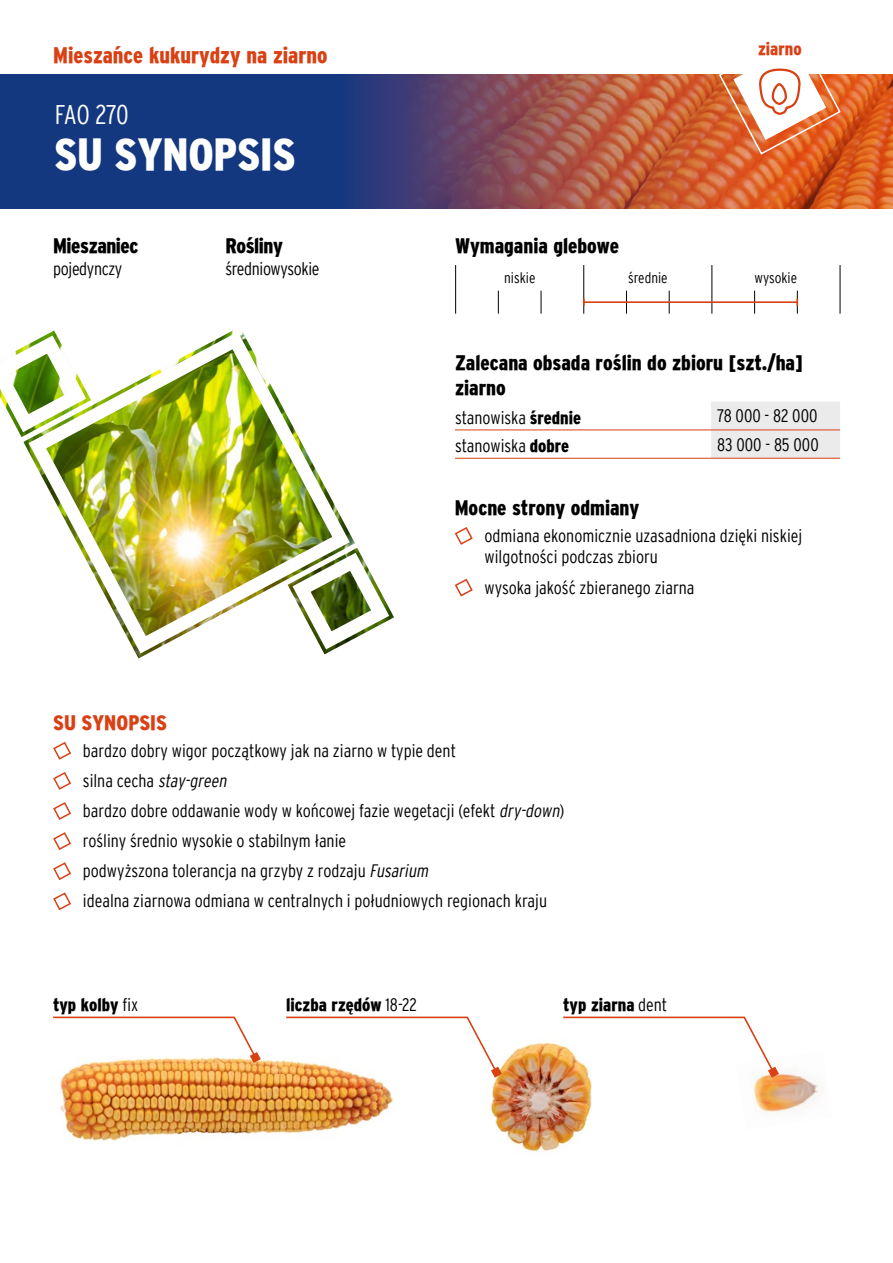
<style>
.page{position:relative;width:893px;height:1263px;background:#fff}
.page>*{position:absolute;margin:0;border:0;box-sizing:border-box;transform-origin:0 0}
.t1{font:900 condensed 45px "Interstate";letter-spacing:-.005em;color:#fff}
.t2{font:300 condensed 27px "Interstate";letter-spacing:-.025em;color:#fff}
.t3{font:900 condensed 22.5px "Interstate";color:#d94115}
.t4{font:900 condensed 21px/25.2px "Interstate";color:#000}
.t5{font:900 condensed 21px "Interstate";letter-spacing:-.02em;color:#000}
.t6{font:900 condensed 21px "Interstate";color:#d94115}
.t7{font:300 condensed 18px/30.2px "Interstate";color:#000}
.t8{font:900 condensed 18px "Interstate";color:#000}
.t9{font:300 condensed 18px "Interstate";letter-spacing:-.02em;color:#000}
.t10{font:900 condensed 18px "Interstate";color:#d94115}
.t11{font:300 condensed 15px "Interstate";color:#000}
.s1{font-weight:900}
.s2{font-style:italic}
.s3{font-weight:300}
</style>
<div class="page">
<img style="left:60px;top:1060px;width:333px;height:81px">
<img style="left:490px;top:1042px;width:102px;height:110px">
<img style="left:753px;top:1068px;width:66px;height:46px">
<div style="left:0;top:75px;width:384px;height:133px;background:#14387f"></div>
<img style="left:384px;top:75px;width:509px;height:133px">
<svg style="left:718px;top:68px;width:124px;height:88px"></svg>
<div style="left:771px;top:83px;width:16px;height:22px;border:2px solid #d94115;border-radius:7px"></div>
<hr style="left:840px;top:265px;width:1px;height:49px;background:#000">
<hr style="left:455px;top:265px;width:1px;height:49px;background:#000">
<hr style="left:583px;top:265px;width:1px;height:49px;background:#000">
<svg style="left:541px;top:291px;width:1px;height:23px"></svg>
<svg style="left:669px;top:291px;width:1px;height:23px"></svg>
<svg style="left:498px;top:291px;width:1px;height:23px"></svg>
<svg style="left:626px;top:291px;width:1px;height:23px"></svg>
<svg style="left:754px;top:291px;width:1px;height:23px"></svg>
<hr style="left:712px;top:265px;width:1px;height:49px;background:#000">
<hr style="left:584px;top:301px;width:213px;height:2px;background:#d94115">
<svg style="left:583px;top:299px;width:2px;height:7px"></svg>
<svg style="left:796px;top:291px;width:2px;height:23px"></svg>
<svg style="left:562px;top:1016px;width:217px;height:62px"></svg>
<svg style="left:285px;top:1016px;width:217px;height:62px"></svg>
<svg style="left:53px;top:1016px;width:208px;height:47px"></svg>
<svg style="left:53px;top:742px;width:18px;height:18px"></svg>
<svg style="left:53px;top:772px;width:18px;height:18px"></svg>
<svg style="left:53px;top:802px;width:18px;height:18px"></svg>
<svg style="left:53px;top:832px;width:18px;height:18px"></svg>
<svg style="left:53px;top:862px;width:18px;height:18px"></svg>
<svg style="left:53px;top:892px;width:18px;height:19px"></svg>
<div style="left:711px;top:402px;width:129px;height:56px;background:#ecebec"></div>
<hr style="left:455px;top:430px;width:256px;height:1px;background:#d94115">
<hr style="left:711px;top:430px;width:129px;height:1px;background:#d94115">
<hr style="left:455px;top:458px;width:256px;height:1px;background:#d94115">
<hr style="left:711px;top:458px;width:129px;height:1px;background:#d94115">
<svg style="left:454px;top:527px;width:19px;height:18px"></svg>
<svg style="left:454px;top:578px;width:19px;height:19px"></svg>
<img style="left:20px;top:330px;width:338px;height:328px">
<img style="left:0;top:338px;width:84px;height:92px">
<div style="left:295px;top:555px;width:92px;height:92px;border:13px solid #fff;border-radius:27px"></div>
<p class="t3" style="left:53px;top:42px;width:276px">Mieszańce kukurydzy na ziarno</p>
<p class="t10" style="left:758px;top:38px;width:45px">ziarno</p>
<h2 class="t2" style="left:55px;top:99px;width:76px">FAO 270</h2>
<h1 class="t1" style="left:54px;top:129px;width:243px">SU SYNOPSIS</h1>
<p class="t5" style="left:53px;top:233px;width:87px">Mieszaniec</p>
<p class="t9" style="left:53px;top:258px;width:71px">pojedynczy</p>
<p class="t5" style="left:225px;top:233px;width:59px">Rośliny</p>
<p class="t9" style="left:225px;top:258px;width:96px">średniowysokie</p>
<p class="t4" style="left:455px;top:233px;width:166px">Wymagania glebowe</p>
<p class="t11" style="left:504px;top:269px;width:33px">niskie</p>
<p class="t11" style="left:628px;top:269px;width:41px">średnie</p>
<p class="t11" style="left:755px;top:269px;width:44px">wysokie</p>
<p class="t4" style="left:455px;top:350px;width:349px">Zalecana obsada roślin do zbioru [szt./ha] ziarno</p>
<p class="t7" style="left:455px;top:402px;width:128px">stanowiska <span class="s1">średnie</span></p>
<p class="t7" style="left:717px;top:401px;width:102px">78 000 - 82 000</p>
<p class="t7" style="left:455px;top:431px;width:116px">stanowiska <span class="s1">dobre</span></p>
<p class="t7" style="left:717px;top:429px;width:103px">83 000 - 85 000</p>
<p class="t4" style="left:455px;top:495px;width:186px">Mocne strony odmiany</p>
<p class="t7" style="left:484px;top:524px;width:319px;line-height:21.6px">odmiana ekonomicznie uzasadniona dzięki niskiej wilgotności podczas zbioru</p>
<p class="t7" style="left:484px;top:572px;width:212px">wysoka jakość zbieranego ziarna</p>
<p class="t6" style="left:53px;top:710px;width:115px">SU SYNOPSIS</p>
<p class="t7" style="left:83px;top:735px;width:483px">bardzo dobry wigor początkowy jak na ziarno w typie dent<br>s i l n a c e c h a <span class="s2">stay-green<br></span>bardzo dobre oddawanie wody w końcowej fazie wegetacji (efekt <span class="s2">dry-down</span>) rośliny średnio wysokie o stabilnym łanie<br>podwyższona tolerancja na grzyby z rodzaju <span class="s2">Fusarium<br></span>idealna ziarnowa odmiana w centralnych i południowych regionach kraju</p>
<p class="t8" style="left:53px;top:995px;width:87px">typ kolby <span class="s3">fix</span></p>
<p class="t8" style="left:286px;top:995px;width:132px">liczba rzędów <span class="s3">18-22</span></p>
<p class="t8" style="left:563px;top:995px;width:106px">typ ziarna <span class="s3">dent</span></p>
</div>
